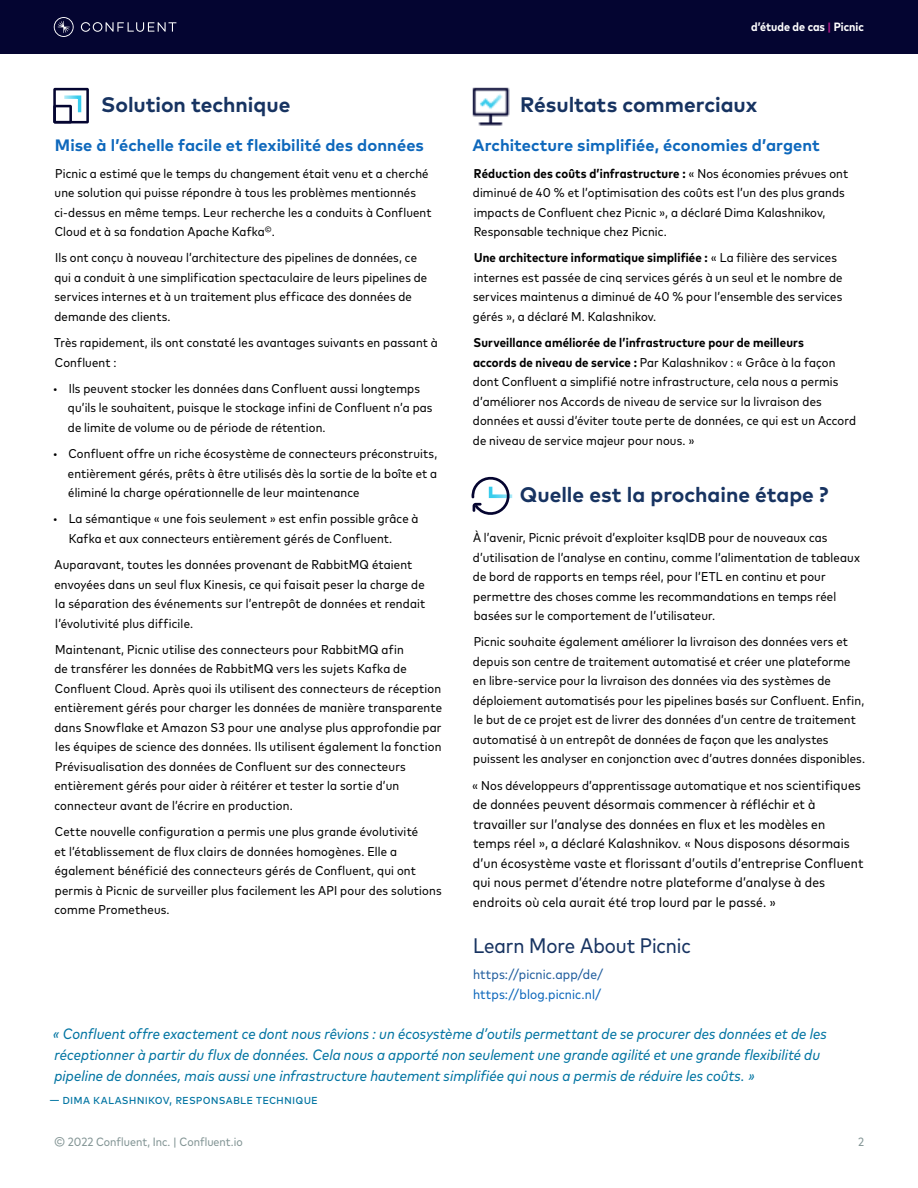
<style>
.page{position:relative;width:918px;height:1188px;background:#fff}
.page>*{position:absolute;margin:0;border:0;box-sizing:border-box;transform-origin:0 0}
.t1{font:700 21px "Mark Pro";color:#173361}
.t2{font:condensed 21px "Mark Pro";color:#173361}
.t3{font:700 16.5px "Mark Pro";letter-spacing:.005em;color:#0e68bc}
.t4{font:italic condensed 15px/21px "Mark Pro";letter-spacing:.005em;color:#0074a2}
.t5{font:condensed 13.5px/19.5px "Mark Pro";letter-spacing:.015em;color:#000}
.t6{font:condensed 13.5px "Mark Pro";letter-spacing:.01em;color:#0074a2}
.t7{font:condensed 13.5px "Mark Pro";color:#0e68bc}
.t8{font:condensed 13.5px "Mark Pro";color:#215e9e}
.t9{font:condensed 12.75px/19.5px "Mark Pro";letter-spacing:.01em;color:#000}
.t10{font:condensed 12px "Mark Pro";color:#829494}
.t11{font:700 condensed 12px "Mark Pro";color:#fff}
.s1{color:#ae1b85}
.s2{font-weight:700}
.s3{font-size:13.5px}
</style>
<div class="page">
<div style="left:0;top:0;width:918px;height:54px;background:#040531"></div>
<svg style="left:81px;top:22px;width:95px;height:10px"></svg>
<svg style="left:54px;top:17px;width:20px;height:20px"></svg>
<img style="left:472px;top:87px;width:38px;height:39px">
<svg style="left:53px;top:88px;width:36px;height:35px"></svg>
<svg style="left:471px;top:476px;width:41px;height:39px"></svg>
<p class="t11" style="left:751px;top:17px;width:114px">d’étude de cas <span class="s1">|</span> Picnic</p>
<h1 class="t1" style="left:101px;top:88px;width:191px">Solution technique</h1>
<p class="t3" style="left:55px;top:133px;width:370px">Mise à l’échelle facile et flexibilité des données</p>
<p class="t9" style="left:54px;top:162px;width:379px">Picnic a estimé que le temps du changement était venu et a cherché une solution qui puisse répondre à tous les problèmes mentionnés ci-dessus en même temps. Leur recherche les a conduits à Confluent Cloud et à sa fondation Apache Kafka<sup>©</sup>.</p>
<p class="t9" style="left:54px;top:247px;width:374px">Ils ont conçu à nouveau l’architecture des pipelines de données, ce qui a conduit à une simplification spectaculaire de leurs pipelines de services internes et à un traitement plus efficace des données de demande des clients.</p>
<p class="t9" style="left:54px;top:332px;width:385px">Très rapidement, ils ont constaté les avantages suivants en passant à<br>Confluent :</p>
<p class="t9" style="left:68px;top:378px;width:366px;text-indent:-15px">• Ils peuvent stocker les données dans Confluent aussi longtemps qu’ils le souhaitent, puisque le stockage infini de Confluent n’a pas de limite de volume ou de période de rétention.</p>
<p class="t9" style="left:68px;top:443px;width:371px;text-align:justify;text-indent:-15px">• Confluent offre un riche écosystème de connecteurs préconstruits, entièrement gérés, prêts à être utilisés dès la sortie de la boîte et a éliminé la charge opérationnelle de leur maintenance</p>
<p class="t9" style="left:69px;top:508px;width:351px;text-indent:-16px">• La sémantique « une fois seulement » est enfin possible grâce à<br>Kafka et aux connecteurs entièrement gérés de Confluent.</p>
<p class="t9" style="left:54px;top:554px;width:373px">Auparavant, toutes les données provenant de RabbitMQ étaient envoyées dans un seul flux Kinesis, ce qui faisait peser la charge de la séparation des événements sur l’entrepôt de données et rendait l’évolutivité plus difficile.</p>
<p class="t9" style="left:54px;top:639px;width:389px">Maintenant, Picnic utilise des connecteurs pour RabbitMQ afin<br>de transférer les données de RabbitMQ vers les sujets Kafka de Confluent Cloud. Après quoi ils utilisent des connecteurs de réception entièrement gérés pour charger les données de manière transparente dans Snowflake et Amazon S3 pour une analyse plus approfondie par les équipes de science des données. Ils utilisent également la fonction Prévisualisation des données de Confluent sur des connecteurs entièrement gérés pour aider à réitérer et tester la sortie d’un connecteur avant de l’écrire en production.</p>
<p class="t9" style="left:54px;top:821px;width:389px">Cette nouvelle configuration a permis une plus grande évolutivité<br>et l’établissement de flux clairs de données homogènes. Elle a également bénéficié des connecteurs gérés de Confluent, qui ont permis à Picnic de surveiller plus facilement les API pour des solutions comme Prometheus.</p>
<h1 class="t1" style="left:520px;top:88px;width:239px">Résultats commerciaux</h1>
<p class="t3" style="left:472px;top:133px;width:349px">Architecture simplifiée, économies d’argent</p>
<p class="t9" style="left:473px;top:162px;width:377px"><span class="s2">Réduction des coûts d’infrastructure :</span> « Nos économies prévues ont diminué de 40 % et l’optimisation des coûts est l’un des plus grands impacts de Confluent chez Picnic », a déclaré Dima Kalashnikov, Responsable technique chez Picnic.</p>
<p class="t9" style="left:473px;top:247px;width:371px"><span class="s2">Une architecture informatique simplifiée :</span> « La filière des services internes est passée de cinq services gérés à un seul et le nombre de services maintenus a diminué de 40 % pour l’ensemble des services gérés », a déclaré M. Kalashnikov.</p>
<p class="t9" style="left:473px;top:332px;width:385px"><span class="s2">Surveillance améliorée de l’infrastructure pour de meilleurs<br>accords de niveau de service :</span> Par Kalashnikov : « Grâce à la façon dont Confluent a simplifié notre infrastructure, cela nous a permis d’améliorer nos Accords de niveau de service sur la livraison des données et aussi d’éviter toute perte de données, ce qui est un Accord de niveau de service majeur pour nous. »</p>
<h1 class="t1" style="left:520px;top:479px;width:310px">Quelle est la prochaine étape ?</h1>
<p class="t9" style="left:473px;top:527px;width:388px">À l’avenir, Picnic prévoit d’exploiter ksqlDB pour de nouveaux cas d’utilisation de l’analyse en continu, comme l’alimentation de tableaux de bord de rapports en temps réel, pour l’ETL en continu et pour permettre des choses comme les recommandations en temps réel basées sur le comportement de l’utilisateur.</p>
<p class="t9" style="left:473px;top:631px;width:394px">Picnic souhaite également améliorer la livraison des données vers et depuis son centre de traitement automatisé et créer une plateforme en libre-service pour la livraison des données via des systèmes de déploiement automatisés pour les pipelines basés sur Confluent. Enfin, le but de ce projet est de livrer des données d’un centre de traitement automatisé à un entrepôt de données de façon que les analystes puissent les analyser en conjonction avec d’autres données disponibles.</p>
<p class="t9" style="left:472px;top:774px;width:390px">« Nos développeurs d’apprentissage automatique et nos <span class="s3">scientifiques</span></p>
<p class="t5" style="left:473px;top:794px;width:392px">de données peuvent désormais commencer à réfléchir et à travailler sur l’analyse des données en flux et les modèles en temps réel », a déclaré Kalashnikov. « Nous disposons désormais d’un écosystème vaste et florissant d’outils d’entreprise Confluent qui nous permet d’étendre notre plateforme d’analyse à des endroits où cela aurait été trop lourd par le passé. »</p>
<h1 class="t2" style="left:473px;top:930px;width:219px">Learn More About Picnic</h1>
<p class="t8" style="left:473px;top:964px;width:132px">https://picnic.app/de/</p>
<p class="t7" style="left:473px;top:984px;width:130px">https://blog.picnic.nl/</p>
<p class="t4" style="left:53px;top:1022px;width:776px">« Confluent offre exactement ce dont nous rêvions : un écosystème d’outils permettant de se procurer des données et de les réceptionner à partir du flux de données. Cela nous a apporté non seulement une grande agilité et une grande flexibilité du pipeline de données, mais aussi une infrastructure hautement simplifiée qui nous a permis de réduire les coûts. »</p>
<p class="t6" style="left:50px;top:1089px;width:270px">— dima kalashnikov, responsable technique</p>
<p class="t10" style="left:54px;top:1133px;width:190px">© 2022 Confluent, Inc. | Confluent.io</p>
<p class="t10" style="left:858px;top:1133px;width:7px">2</p>
</div>
